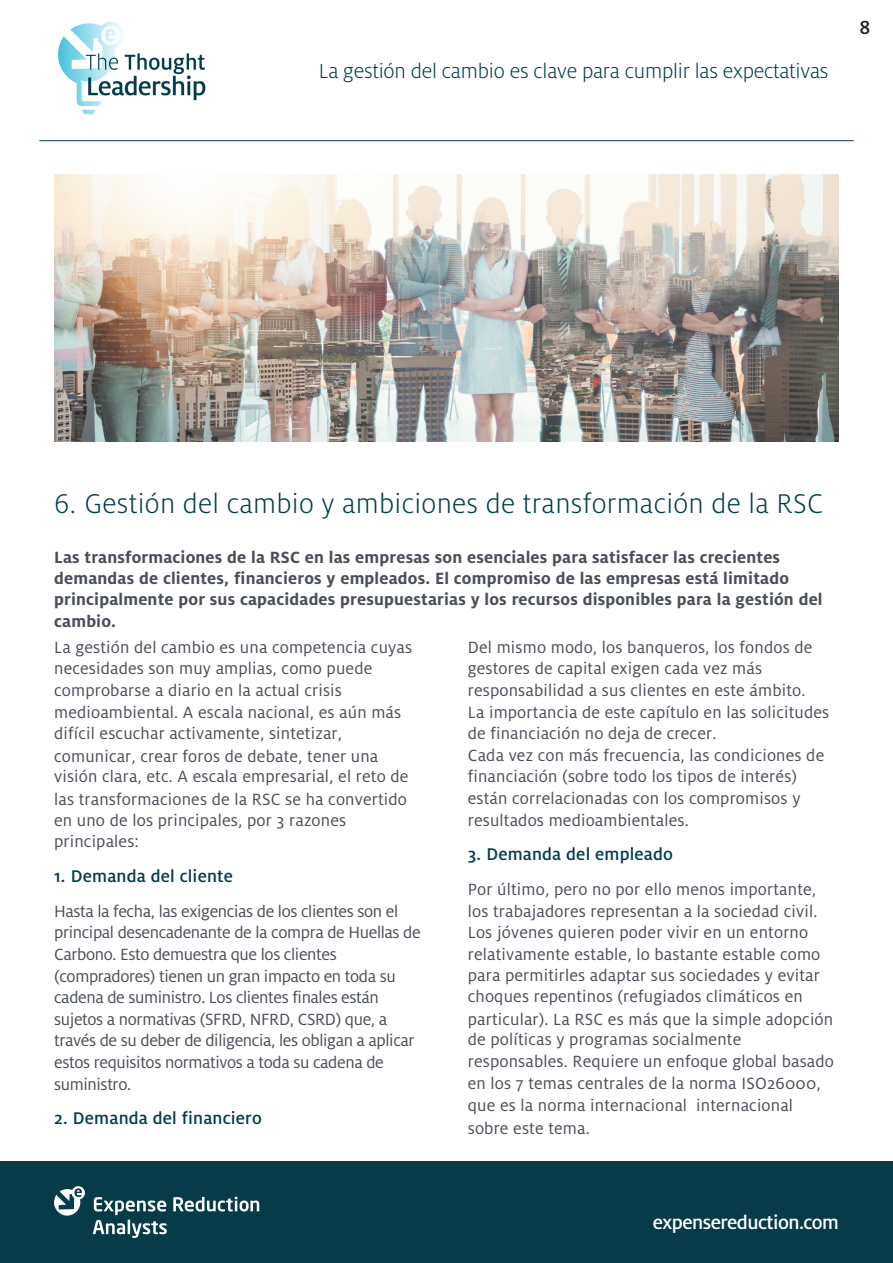
<style>
.page{position:relative;width:893px;height:1263px;background:#fff}
.page>*{position:absolute;margin:0;border:0;box-sizing:border-box;transform-origin:0 0}
.t1{font:300 30px "Milo OT";letter-spacing:.01em;color:#003d4c}
.t2{font:300 22.5px "Milo OT";letter-spacing:-.01em;color:#003d4c}
.t3{font:500 21px "Milo OT";letter-spacing:-.025em;color:#fff}
.t4{font:500 21px "Milo OT";color:#231f20}
.t5{font:500 18.75px "Milo OT";letter-spacing:.01em;color:#003d4c}
.t6{font:18px/21.6px "Milo Pro";letter-spacing:.01em;color:#494e58}
.t7{font:18px/21.6px "Milo Pro";letter-spacing:-.02em;color:#494e58}
.t8{font:700 18px/21.3px "Milo Pro";letter-spacing:.01em;color:#494e58}
</style>
<div class="page">
<img style="left:58px;top:22px;width:148px;height:93px">
<hr style="left:39px;top:140px;width:815px;height:1px;background:#083b4a">
<div style="left:0;top:1161px;width:893px;height:102px;background:#083b4a"></div>
<svg style="left:173px;top:1197px;width:86px;height:14px"></svg>
<svg style="left:93px;top:1197px;width:74px;height:41px"></svg>
<svg style="left:54px;top:1186px;width:31px;height:29px"></svg>
<img style="left:54px;top:175px;width:785px;height:267px">
<p class="t2" style="left:319px;top:57px;width:511px">La gestión del cambio es clave para cumplir las expectativas</p>
<p class="t4" style="left:859px;top:15px;width:12px">8</p>
<p class="t1" style="left:54px;top:485px;width:770px">6. Gestión del cambio y ambiciones de transformación de la RSC</p>
<p class="t8" style="left:54px;top:546px;width:770px">Las transformaciones de la RSC en las empresas son esenciales para satisfacer las crecientes demandas de clientes, financieros y empleados. El compromiso de las empresas está limitado principalmente por sus capacidades presupuestarias y los recursos disponibles para la gestión del cambio.</p>
<p class="t6" style="left:54px;top:636px;width:359px">La gestión del cambio es una competencia cuyas necesidades son muy amplias, como puede comprobarse a diario en la actual crisis medioambiental. A escala nacional, es aún más difícil escuchar activamente, sintetizar, comunicar, crear foros de debate, tener una</p>
<p class="t6" style="left:54px;top:765px;width:356px;line-height:22.5px">visión clara, etc. A escala empresarial, el reto de las transformaciones de la RSC se ha convertido</p>
<p class="t6" style="left:54px;top:808px;width:294px">en uno de los principales, por 3 razones principales:</p>
<p class="t5" style="left:54px;top:865px;width:180px">1. Demanda del cliente</p>
<p class="t7" style="left:54px;top:900px;width:368px">Hasta la fecha, las exigencias de los clientes son el principal desencadenante de la compra de Huellas de Carbono. Esto demuestra que los clientes (compradores) tienen un gran impacto en toda su cadena de suministro. Los clientes finales están sujetos a normativas (SFRD, NFRD, CSRD) que, a través de su deber de diligencia, les obligan a aplicar estos requisitos normativos a toda su cadena de suministro.</p>
<p class="t5" style="left:54px;top:1108px;width:209px">2. Demanda del financiero</p>
<p class="t6" style="left:468px;top:636px;width:363px">Del mismo modo, los banqueros, los fondos de gestores de capital exigen cada vez más responsabilidad a sus clientes en este ámbito.<br>La importancia de este capítulo en las solicitudes de financiación no deja de crecer.<br>Cada vez con más frecuencia, las condiciones de financiación (sobre todo los tipos de interés) están correlacionadas con los compromisos y resultados medioambientales.</p>
<p class="t5" style="left:468px;top:844px;width:207px">3. Demanda del empleado</p>
<p class="t6" style="left:468px;top:878px;width:351px;line-height:22.4px">Por último, pero no por ello menos importante, los trabajadores representan a la sociedad civil.</p>
<p class="t6" style="left:468px;top:921px;width:367px">Los jóvenes quieren poder vivir en un entorno relativamente estable, lo bastante estable como para permitirles adaptar sus sociedades y evitar choques repentinos (refugiados climáticos en particular). La RSC es más que la simple adopción</p>
<p class="t6" style="left:468px;top:1028px;width:368px">de políticas y programas socialmente responsables. Requiere un enfoque global basado en los 7 temas centrales de la norma ISO26000, que es la norma internacional internacional</p>
<p class="t6" style="left:468px;top:1117px;width:123px">sobre este tema.</p>
<p class="t3" style="left:653px;top:1210px;width:188px">expensereduction.com</p>
</div>
